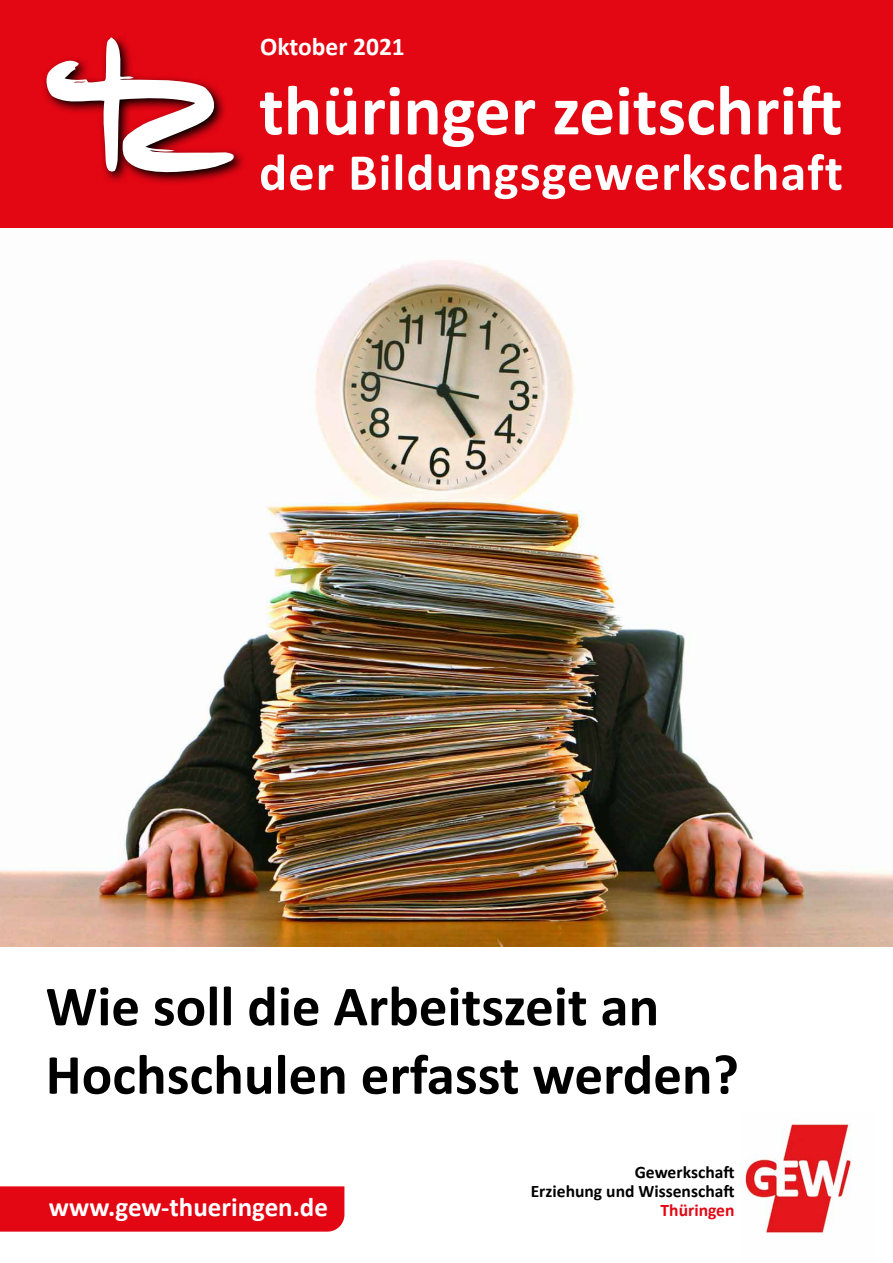
<style>
.page{position:relative;width:893px;height:1263px;background:#fff}
.page>*{position:absolute;margin:0;border:0;box-sizing:border-box;transform-origin:0 0}
.t1{font:700 71.4px "Calibri";color:#fff}
.t2{font:700 57px/68.4px "Calibri";color:#000}
.t3{font:700 52.35px "Calibri";letter-spacing:.02em;color:#fff}
.t4{font:700 27px "Calibri";color:#fff}
.t5{font:700 25.5px "Calibri";color:#fff}
.t6{font:700 17.55px/19px "Calibri";color:#000;text-align:right}
.t7{font:700 17.55px "Calibri";color:#e30613}
</style>
<div class="page">
<div style="left:0;top:1186px;width:344px;height:45px;background:#e30613"></div>
<img style="left:0;top:227px;width:893px;height:719px">
<div style="left:0;top:0;width:893px;height:227px;background:#e30613"></div>
<img style="left:741px;top:1120px;width:110px;height:113px">
<svg style="left:107px;top:151px;width:137px;height:32px"></svg>
<svg style="left:44px;top:37px;width:190px;height:139px"></svg>
<p class="t5" style="left:260px;top:28px;width:146px">Oktober 2021</p>
<p class="t1" style="left:259px;top:60px;width:585px">thüringer zeitschrift</p>
<p class="t3" style="left:259px;top:135px;width:585px">der Bildungsgewerkschaft</p>
<p class="t2" style="left:46px;top:970px;width:695px">Wie soll die Arbeitszeit an<br>Hochschulen erfasst werden?</p>
<p class="t4" style="left:49px;top:1188px;width:281px">www.gew-thueringen.de</p>
<p class="t6" style="left:531px;top:1162px;width:205px">Gewerkschaft<br>Erziehung und Wissenschaft</p>
<p class="t7" style="left:661px;top:1197px;width:75px">Thüringen</p>
</div>
